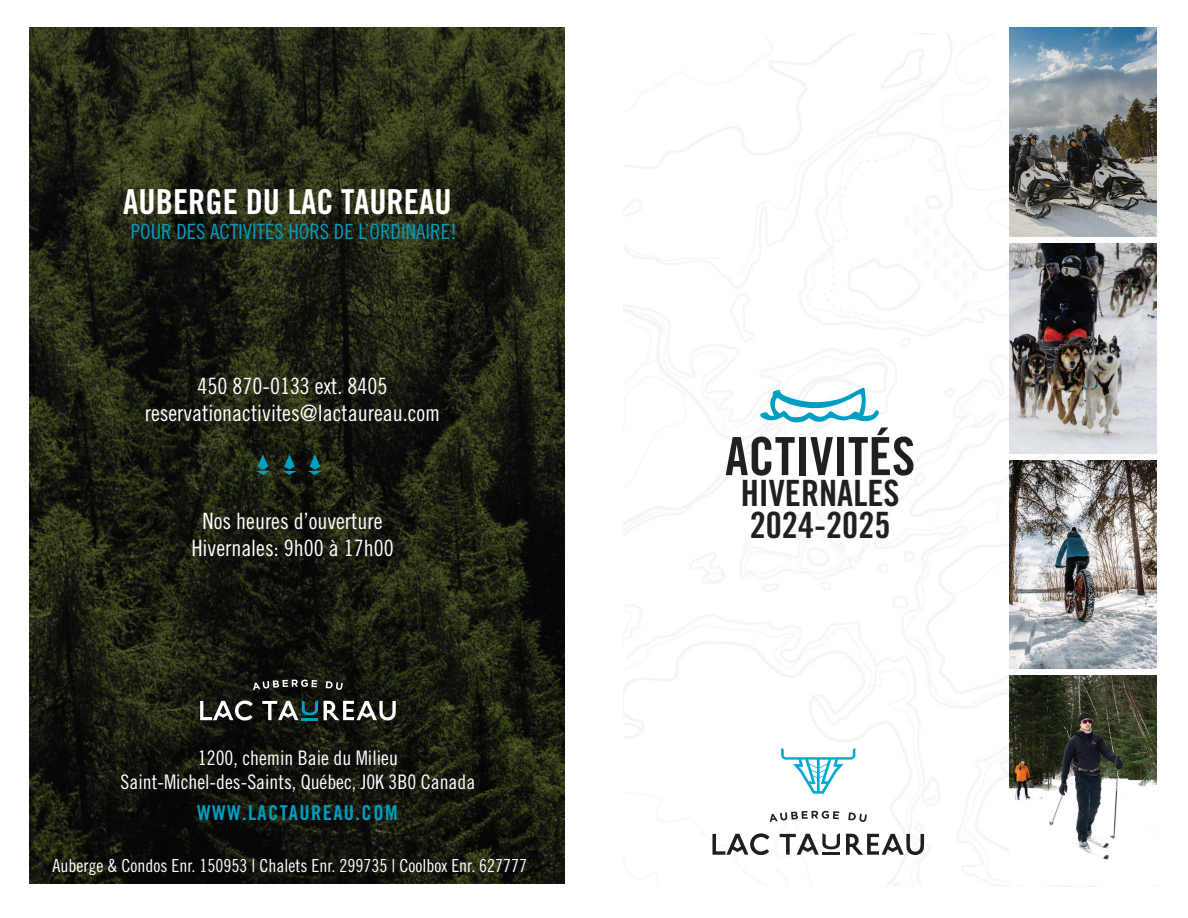
<style>
.page{position:relative;width:1188px;height:918px;background:#fff}
.page>*{position:absolute;margin:0;border:0;box-sizing:border-box;transform-origin:0 0}
.t1{font:52.65px "Trade Gothic LT Std Bd Cn 20";color:#231f20}
.t2{font:36.3px/31.2px "Trade Gothic LT Std Bd Cn 20";color:#231f20}
.t3{font:34.5px "Trade Gothic LT Std Bd Cn 20";color:#fff}
.t4{font:22.5px/27px "Trade Gothic LT Std Cn 18";color:#fff;text-align:center}
.t5{font:21px "Trade Gothic LT Std Cn 18";color:#009ec2}
.t6{font:20.55px "Trade Gothic LT Std Bd Cn 20";letter-spacing:.07em;color:#009ec2}
.t7{font:19.95px/24px "Trade Gothic LT Std Cn 18";color:#fff;text-align:center}
.t8{font:18px "Trade Gothic LT Std Cn 18";color:#fff}
</style>
<div class="page">
<img style="left:30px;top:27px;width:534px;height:857px">
<svg style="left:253px;top:680px;width:64px;height:10px"></svg>
<svg style="left:326px;top:681px;width:17px;height:9px"></svg>
<svg style="left:324px;top:701px;width:72px;height:20px"></svg>
<svg style="left:262px;top:700px;width:56px;height:20px"></svg>
<svg style="left:200px;top:700px;width:53px;height:21px"></svg>
<svg style="left:256px;top:454px;width:66px;height:21px"></svg>
<img style="left:623px;top:33px;width:536px;height:853px">
<svg style="left:760px;top:387px;width:119px;height:37px"></svg>
<svg style="left:781px;top:748px;width:74px;height:46px"></svg>
<svg style="left:770px;top:811px;width:69px;height:11px"></svg>
<svg style="left:848px;top:812px;width:19px;height:10px"></svg>
<svg style="left:846px;top:834px;width:78px;height:21px"></svg>
<svg style="left:780px;top:833px;width:60px;height:22px"></svg>
<svg style="left:712px;top:832px;width:58px;height:24px"></svg>
<img style="left:1009px;top:28px;width:147px;height:209px">
<img style="left:1009px;top:675px;width:147px;height:209px">
<img style="left:1009px;top:244px;width:147px;height:210px">
<img style="left:1009px;top:460px;width:147px;height:209px">
<h3 class="t3" style="left:123px;top:180px;width:330px">AUBERGE DU LAC TAUREAU</h3>
<p class="t5" style="left:131px;top:219px;width:328px">POUR DES ACTIVITÉS HORS DE L’ORDINAIRE!</p>
<p class="t4" style="left:145px;top:372px;width:297px">450 870-0133 ext. 8405 reservationactivites@lactaureau.com</p>
<p class="t4" style="left:191px;top:507px;width:204px">Nos heures d’ouverture<br>Hivernales: 9h00 à 17h00</p>
<p class="t7" style="left:121px;top:746px;width:356px">1200, chemin Baie du Milieu<br>Saint-Michel-des-Saints, Québec, J0K 3B0 Canada</p>
<p class="t6" style="left:197px;top:800px;width:202px">WWW.LACTAUREAU.COM</p>
<p class="t8" style="left:53px;top:855px;width:476px">Auberge &amp; Condos Enr. 150953 | Chalets Enr. 299735 | Coolbox Enr. 627777</p>
<h1 class="t1" style="left:725px;top:424px;width:192px">ACTIVITÉS</h1>
<h2 class="t2" style="left:741px;top:478px;width:161px">HIVERNALES<br>2024-2025</h2>
</div>
